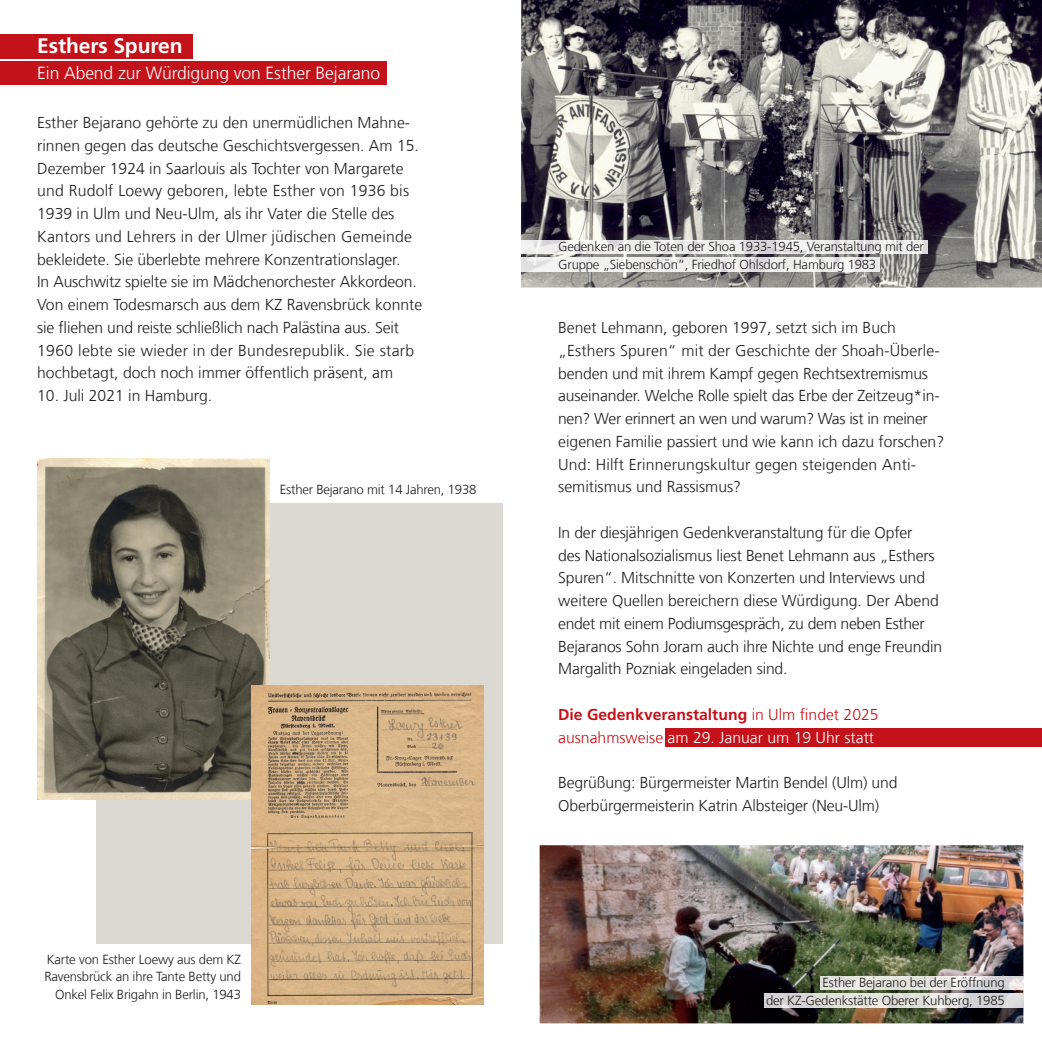
<style>
.page{position:relative;width:1042px;height:1042px;background:#fff}
.page>*{position:absolute;margin:0;border:0;box-sizing:border-box;transform-origin:0 0}
.t1{font:700 21px "Frutiger LT Com";letter-spacing:-.005em;color:#fff}
.t2{font:300 17.5px "Frutiger LT Com";letter-spacing:-.005em;color:#fff}
.t3{font:300 15.75px/22.8px "Frutiger LT Com";letter-spacing:-.005em;color:#231f20}
.t4{font:300 15.75px/22.8px "Frutiger LT Com";color:#c4121a}
.t5{font:300 13.12px/17.5px "Frutiger LT Com";letter-spacing:-.015em;color:#231f20;text-align:right}
.s1{font-weight:700}
.s2{color:#fff}
</style>
<div class="page">
<div style="left:96px;top:504px;width:406px;height:440px;background:#dcd9d3"></div>
<div style="left:0;top:34px;width:192px;height:25px;background:#c4121a"></div>
<div style="left:0;top:62px;width:386px;height:23px;background:#c4121a"></div>
<img style="left:37px;top:458px;width:233px;height:341px">
<img style="left:251px;top:686px;width:233px;height:318px">
<img style="left:521px;top:0;width:521px;height:287px">
<img style="left:521px;top:258px;width:359px;height:13px">
<div style="left:665px;top:728px;width:377px;height:18px;background:#c4121a"></div>
<img style="left:539px;top:845px;width:484px;height:178px">
<img style="left:521px;top:240px;width:406px;height:14px">
<img style="left:764px;top:993px;width:259px;height:14px">
<svg style="left:1023px;top:976px;width:1px;height:31px"></svg>
<img style="left:820px;top:976px;width:203px;height:14px">
<h1 class="t1" style="left:37px;top:33px;width:147px">Esthers Spuren</h1>
<p class="t2" style="left:37px;top:63px;width:344px">Ein Abend zur Würdigung von Esther Bejarano</p>
<p class="t3" style="left:37px;top:111px;width:387px">Esther Bejarano gehörte zu den unermüdlichen Mahne&shy;rinnen gegen das deutsche Geschichtsvergessen. Am 15.<br>Dezember 1924 in Saarlouis als Tochter von Margarete und Rudolf Loewy geboren, lebte Esther von 1936 bis 1939 in Ulm und Neu-Ulm, als ihr Vater die Stelle des Kantors und Lehrers in der Ulmer jüdischen Gemeinde bekleidete. Sie überlebte mehrere Konzentrationslager.<br>In Auschwitz spielte sie im Mädchenorchester Akkordeon.<br>Von einem Todesmarsch aus dem KZ Ravensbrück konnte sie fliehen und reiste schließlich nach Palästina aus. Seit 1960 lebte sie wieder in der Bundesrepublik. Sie starb hochbetagt, doch noch immer öffentlich präsent, am</p>
<p class="t3" style="left:37px;top:384px;width:177px">10. Juli 2021 in Hamburg.</p>
<p class="t5" style="left:280px;top:481px;width:198px">Esther Bejarano mit 14 Jahren, 1938</p>
<p class="t5" style="left:44px;top:950px;width:198px">Karte von Esther Loewy aus dem KZ<br>Ravensbrück an ihre Tante Betty und<br>Onkel Felix Brigahn in Berlin, 1943</p>
<p class="t5" style="left:558px;top:238px;width:367px;text-align:left">Gedenken an die Toten der Shoa 1933-1945, Veranstaltung mit der<br>Gruppe „Siebenschön“, Friedhof Ohlsdorf, Hamburg 1983</p>
<p class="t3" style="left:558px;top:316px;width:387px">Benet Lehmann, geboren 1997, setzt sich im Buch „Esthers Spuren“ mit der Geschichte der Shoah-Überle&shy;benden und mit ihrem Kampf gegen Rechtsextremismus auseinander. Welche Rolle spielt das Erbe der Zeitzeug*in&shy;nen? Wer erinnert an wen und warum? Was ist in meiner eigenen Familie passiert und wie kann ich dazu forschen?<br>Und: Hilft Erinnerungskultur gegen steigenden Anti&shy;semitismus und Rassismus?</p>
<p class="t3" style="left:558px;top:521px;width:385px">In der diesjährigen Gedenkveranstaltung für die Opfer<br>des Nationalsozialismus liest Benet Lehmann aus „Esthers Spuren“. Mitschnitte von Konzerten und Interviews und weitere Quellen bereichern diese Würdigung. Der Abend endet mit einem Podiumsgespräch, zu dem neben Esther Bejaranos Sohn Joram auch ihre Nichte und enge Freundin Margalith Pozniak eingeladen sind.</p>
<p class="t4" style="left:558px;top:703px;width:322px"><span class="s1">Die Gedenkveranstaltung</span> in Ulm findet 2025 ausnahmsweise <span class="s2">am 29. Januar um 19 Uhr statt</span></p>
<p class="t3" style="left:558px;top:771px;width:341px">Begrüßung: Bürgermeister Martin Bendel (Ulm) und<br>Oberbürgermeisterin Katrin Albsteiger (Neu-Ulm)</p>
<p class="t5" style="left:766px;top:974px;width:240px">Esther Bejarano bei der Eröffnung<br>der KZ-Gedenkstätte Oberer Kuhberg, 1985</p>
</div>
